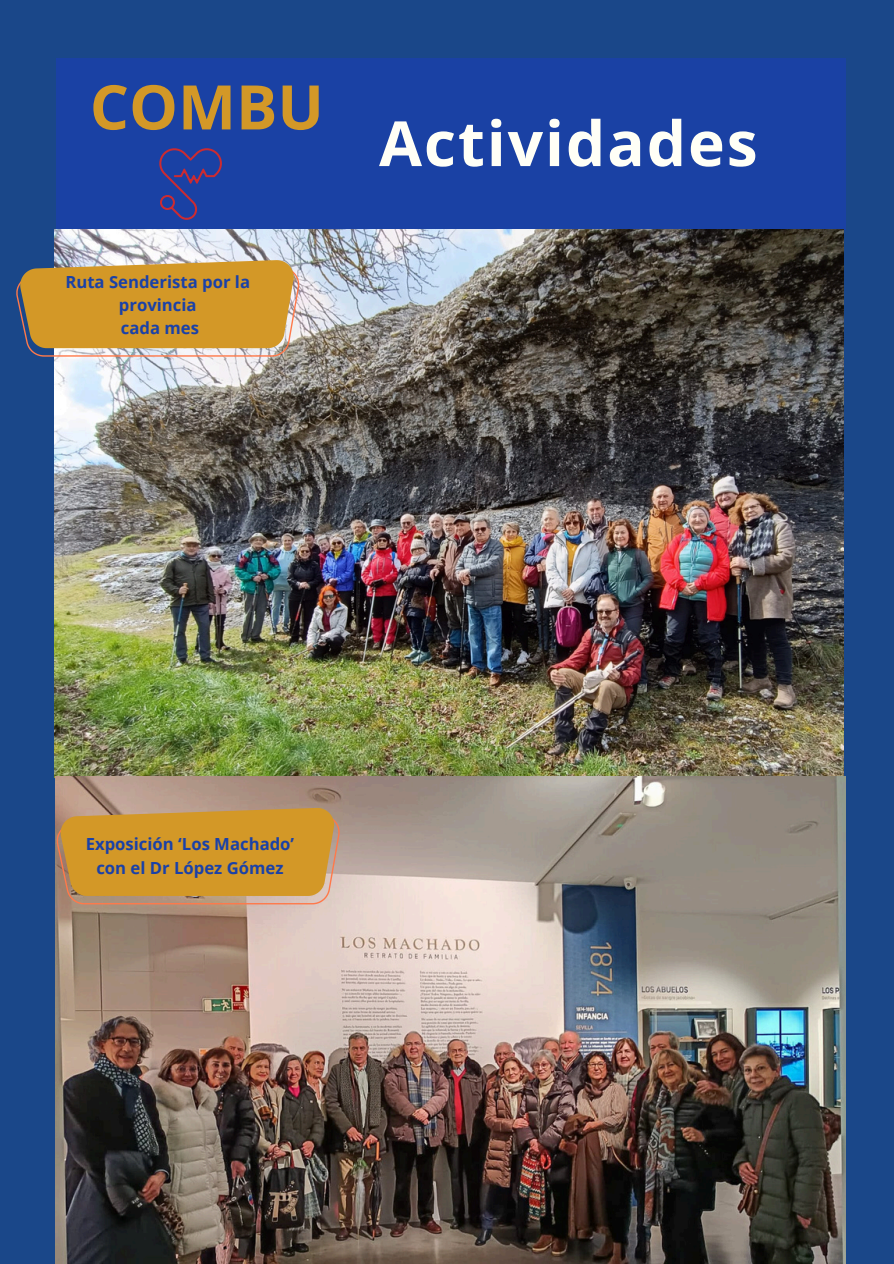
<style>
.page{position:relative;width:894px;height:1264px;background:#fff}
.page>*{position:absolute;margin:0;border:0;box-sizing:border-box;transform-origin:0 0}
.t1{font:700 62.25px "Open Sans";letter-spacing:.03em;color:#fffff6}
.t2{font:700 61.5px "Open Sans";color:#d39827}
.t3{font:700 16.65px/23.1px "Open Sans";color:#1a41a8;text-align:center}
</style>
<div class="page">
<div style="left:0;top:0;width:893px;height:1263px;background:#1a4789"></div>
<div style="left:56px;top:58px;width:789px;height:171px;background:#1a41a8"></div>
<svg style="left:159px;top:148px;width:63px;height:72px"></svg>
<img style="left:54px;top:229px;width:789px;height:548px">
<img style="left:56px;top:777px;width:789px;height:486px">
<svg style="left:16px;top:260px;width:283px;height:96px;background:#ca9b43"></svg>
<svg style="left:56px;top:807px;width:283px;height:97px;background:#ce983a"></svg>
<p class="t2" style="left:90px;top:64px;width:235px">COMBU</p>
<h2 class="t3" style="left:65px;top:270px;width:186px">Ruta Senderista por la provincia</h2>
<p class="t3" style="left:121px;top:316px;width:80px">cada mes</p>
<p class="t1" style="left:379px;top:100px;width:380px">Actividades</p>
<h1 class="t3" style="left:86px;top:832px;width:210px">Exposición ‘Los Machado’ con el Dr López Gómez</h1>
</div>
